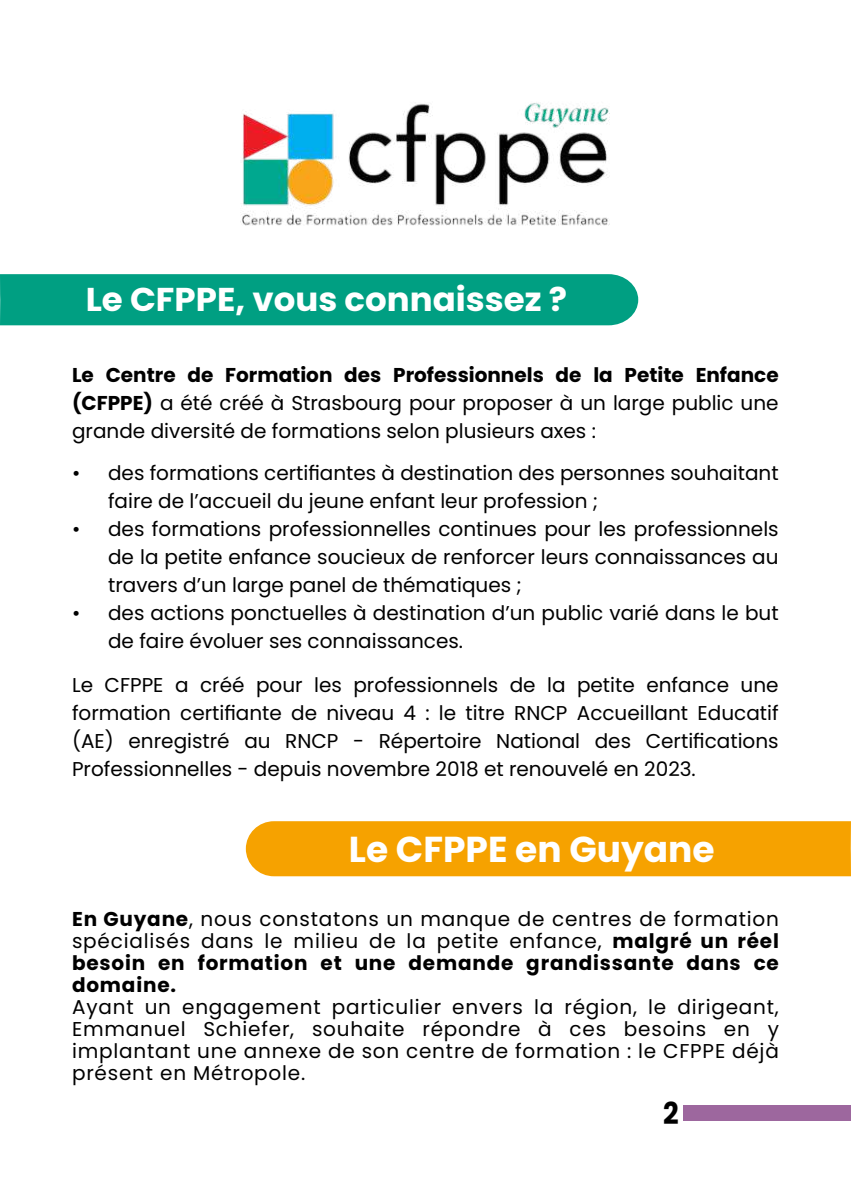
<style>
.page{position:relative;width:851px;height:1191px;background:#fff}
.page>*{position:absolute;margin:0;border:0;box-sizing:border-box;transform-origin:0 0}
.t1{font:700 36px "Poppins";color:#fff}
.t2{font:700 33px "Poppins";color:#fff}
.t3{font:700 30.2px "Poppins";color:#000;scale:.9 1}
.t4{font:20px/28px "Poppins";color:#000;text-align:justify}
.s1{font-weight:700}
</style>
<div class="page">
<img style="left:240px;top:103px;width:370px;height:123px">
<div style="left:0;top:274px;width:638px;height:51px;background:#009f82"></div>
<div style="left:246px;top:821px;width:604px;height:55px;background:#f6a200"></div>
<div style="left:683px;top:1105px;width:167px;height:16px;background:#9d679e"></div>
<h2 class="t2" style="left:86px;top:280px;width:483px">Le CFPPE, vous connaissez ?</h2>
<p class="t4" style="left:72px;top:361px;width:708px"><span class="s1">Le Centre de Formation des Professionnels de la Petite Enfance (CFPPE)</span> a été créé à Strasbourg pour proposer à un large public une grande diversité de formations selon plusieurs axes :</p>
<p class="t4" style="left:108px;top:459px;width:672px;text-indent:-36px">• des formations certifiantes à destination des personnes souhaitant faire de l’accueil du jeune enfant leur profession ;</p>
<p class="t4" style="left:108px;top:515px;width:672px;text-indent:-36px">• des formations professionnelles continues pour les professionnels de la petite enfance soucieux de renforcer leurs connaissances au travers d’un large panel de thématiques ;</p>
<p class="t4" style="left:108px;top:599px;width:672px;text-indent:-36px">• des actions ponctuelles à destination d’un public varié dans le but de faire évoluer ses connaissances.</p>
<p class="t4" style="left:72px;top:670px;width:708px">Le CFPPE a créé pour les professionnels de la petite enfance une formation certifiante de niveau 4 : le titre RNCP Accueillant Educatif (AE) enregistré au RNCP - Répertoire National des Certifications Professionnelles - depuis novembre 2018 et renouvelé en 2023.</p>
<h1 class="t1" style="left:349px;top:828px;width:367px">Le CFPPE en Guyane</h1>
<p class="t4" style="left:72px;top:908px;width:708px;line-height:22px"><span class="s1">En Guyane</span>, nous constatons un manque de centres de formation spécialisés dans le milieu de la petite enfance, <span class="s1">malgré un réel besoin en formation et une demande grandissante dans ce domaine.</span></p>
<p class="t4" style="left:72px;top:996px;width:708px;line-height:22px">Ayant un engagement particulier envers la région, le dirigeant, Emmanuel Schiefer, souhaite répondre à ces besoins en y implantant une annexe de son centre de formation : le CFPPE déjà présent en Métropole.</p>
<h3 class="t3" style="left:663px;top:1095px;width:19px">2</h3>
</div>
